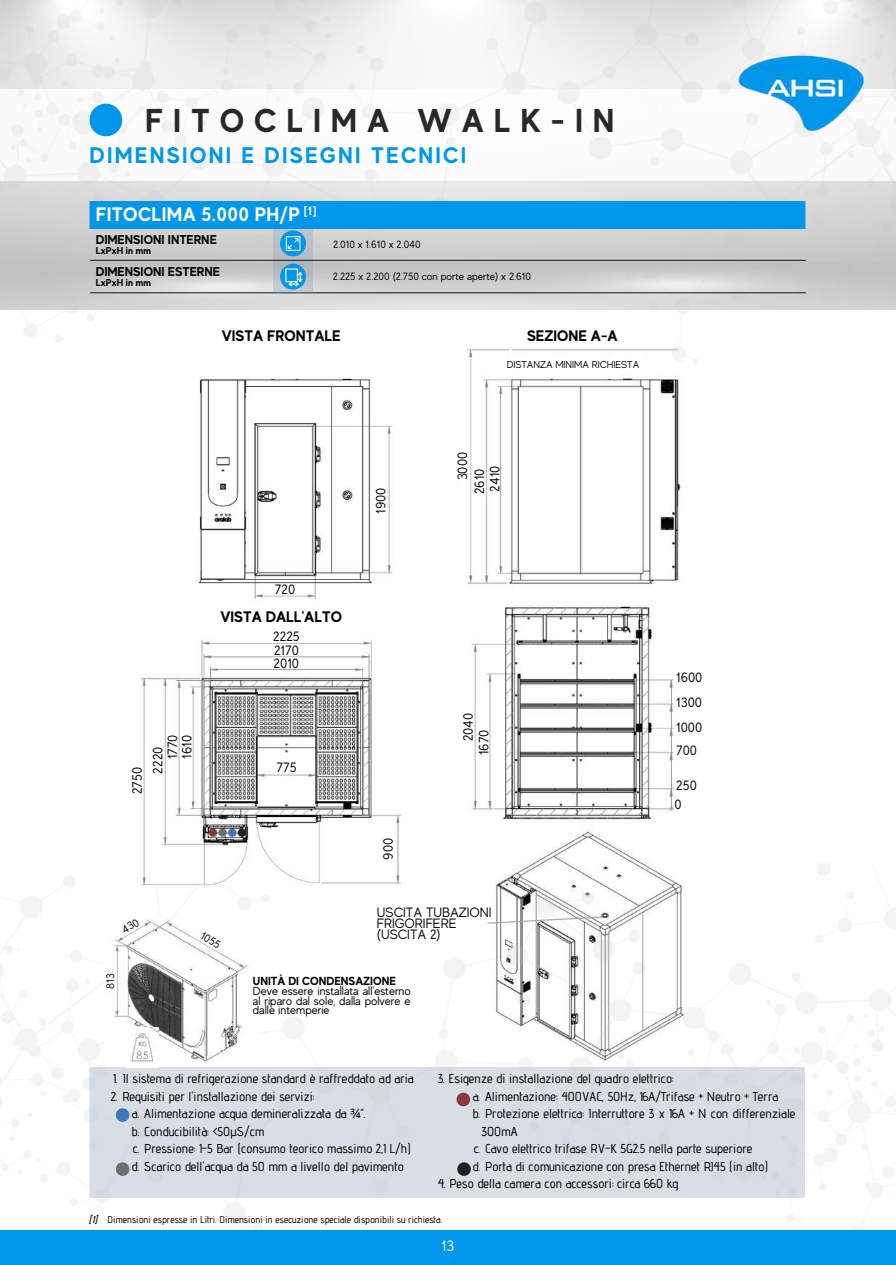
<style>
.page{position:relative;width:896px;height:1265px;background:#fff}
.page>*{position:absolute;margin:0;border:0;box-sizing:border-box;transform-origin:0 0}
.t1{font:700 33px "MADE Evolve Sans";letter-spacing:.3em;color:#282828}
.t2{font:700 22.5px "MADE Evolve Sans";letter-spacing:.1em;color:#0096e9}
.t3{font:700 19.5px "MADE Evolve Sans";letter-spacing:.015em;color:#fff}
.t4{font:700 15.15px "MADE Evolve Sans";color:#000}
.t5{font:15px "MADE Evolve Sans";color:#fffffe}
.t6{font:13.5px/25.2px "MADE Evolve Sans";color:#000}
.t7{font:500 12.9px/17.5px "Advent Pro";color:#000}
.t8{font:700 12.75px "MADE Evolve Sans";color:#000}
.t9{font:11.7px/9.8px "MADE Evolve Sans";color:#000;text-align:justify}
.t10{font:700 11.7px "MADE Evolve Sans";color:#000}
.t11{font:11.1px "MADE Evolve Sans";color:#000}
.t12{font:10.5px "MADE Evolve Sans";color:#000}
.t13{font:10.05px "MADE Evolve Sans";color:#000}
.t14{font:500 9.9px "Advent Pro";color:#000}
.t15{font:700 9.9px "MADE Evolve Sans";color:#000}
.s1{font-family:"Noto Sans";font-weight:400}
.s2{font-family:"CA Generated";font-weight:400}
</style>
<div class="page">
<img style="left:198px;top:424px;width:195px;height:176px">
<div style="left:373px;top:486px;width:14px;height:24px;background:#fffffe"></div>
<div style="left:267px;top:585px;width:32px;height:9px;background:#fffffe"></div>
<img style="left:467px;top:424px;width:214px;height:161px">
<div style="left:460px;top:464px;width:9px;height:32px;background:#fffffe"></div>
<div style="left:476px;top:466px;width:9px;height:33px;background:#fffffe"></div>
<div style="left:490px;top:466px;width:9px;height:33px;background:#fffffe"></div>
<img style="left:471px;top:605px;width:217px;height:215px">
<div style="left:462px;top:707px;width:11px;height:29px;background:#fffffe"></div>
<div style="left:477px;top:707px;width:12px;height:29px;background:#fffffe"></div>
<div style="left:675px;top:748px;width:29px;height:12px;background:#fffffe"></div>
<div style="left:675px;top:675px;width:29px;height:11px;background:#fffffe"></div>
<div style="left:675px;top:700px;width:29px;height:12px;background:#fffffe"></div>
<div style="left:676px;top:725px;width:30px;height:11px;background:#fffffe"></div>
<div style="left:675px;top:783px;width:29px;height:12px;background:#fffffe"></div>
<div style="left:675px;top:802px;width:29px;height:12px;background:#fffffe"></div>
<img style="left:534px;top:829px;width:108px;height:34px">
<img style="left:0;top:863px;width:896px;height:367px">
<img style="left:117px;top:640px;width:284px;height:247px">
<div style="left:274px;top:631px;width:23px;height:11px;background:#fffffe"></div>
<div style="left:274px;top:644px;width:23px;height:11px;background:#fffffe"></div>
<div style="left:274px;top:657px;width:23px;height:11px;background:#fffffe"></div>
<div style="left:276px;top:761px;width:23px;height:11px;background:#fffffe"></div>
<div style="left:132px;top:768px;width:10px;height:23px;background:#fffffe"></div>
<div style="left:153px;top:733px;width:11px;height:23px;background:#fffffe"></div>
<div style="left:166px;top:733px;width:11px;height:23px;background:#fffffe"></div>
<div style="left:180px;top:731px;width:11px;height:23px;background:#fffffe"></div>
<div style="left:385px;top:837px;width:10px;height:23px;background:#fffffe"></div>
<img style="left:0;top:0;width:896px;height:424px">
<svg style="left:456px;top:1092px;width:14px;height:14px"></svg>
<svg style="left:116px;top:1162px;width:13px;height:13px"></svg>
<svg style="left:116px;top:1108px;width:13px;height:13px"></svg>
<svg style="left:457px;top:1162px;width:14px;height:13px"></svg>
<div style="left:0;top:1230px;width:896px;height:34px;background:#0096e9"></div>
<img style="left:736px;top:48px;width:129px;height:82px">
<svg style="left:90px;top:104px;width:32px;height:32px"></svg>
<svg style="left:90px;top:201px;width:715px;height:92px"></svg>
<img style="left:104px;top:918px;width:152px;height:144px">
<img style="left:127px;top:1027px;width:31px;height:40px">
<svg style="left:193px;top:929px;width:32px;height:23px"></svg>
<div style="left:104px;top:972px;width:13px;height:19px;background:#fffffe"></div>
<svg style="left:486px;top:916px;width:118px;height:8px"></svg>
<svg style="left:117px;top:916px;width:27px;height:21px"></svg>
<h1 class="t1" style="left:145px;top:101px;width:471px">FITOCLIMA WALK-IN</h1>
<h2 class="t2" style="left:90px;top:142px;width:378px">DIMENSIONI E DISEGNI TECNICI</h2>
<h3 class="t3" style="left:96px;top:203px;width:222px">FITOCLIMA 5.000 PH/P <sup>[1]</sup></h3>
<p class="t8" style="left:96px;top:232px;width:123px">DIMENSIONI INTERNE</p>
<p class="t15" style="left:96px;top:244px;width:57px">LxPxH in mm</p>
<p class="t8" style="left:96px;top:264px;width:126px">DIMENSIONI ESTERNE</p>
<p class="t15" style="left:96px;top:276px;width:57px">LxPxH in mm</p>
<p class="t12" style="left:333px;top:238px;width:89px">2.010 x 1.610 x 2.040</p>
<p class="t12" style="left:333px;top:271px;width:199px">2.225 x 2.200 (2.750 con porte aperte) x 2.610</p>
<p class="t4" style="left:222px;top:327px;width:120px">VISTA FRONTALE</p>
<p class="t4" style="left:527px;top:327px;width:92px">SEZIONE A-A</p>
<p class="t13" style="left:506px;top:359px;width:134px">DISTANZA MINIMA RICHIESTA</p>
<p class="t6" style="left:368px;top:513px;width:28px;rotate:-90deg">1900</p>
<p class="t6" style="left:454px;top:494px;width:44px;line-height:17px;text-indent:14px;rotate:-90deg">3000<br>2610</p>
<p class="t6" style="left:482px;top:492px;width:28px;rotate:-90deg">2410</p>
<p class="t6" style="left:165px;top:759px;width:26px;line-height:14.4px;rotate:-90deg">1770<br>1610</p>
<p class="t6" style="left:127px;top:773px;width:28px;line-height:20.7px;text-indent:-20px;rotate:-90deg">2750<br>2220</p>
<p class="t6" style="left:275px;top:577px;width:22px">720</p>
<p class="t4" style="left:220px;top:608px;width:123px">VISTA DALL'ALTO</p>
<p class="t6" style="left:273px;top:629px;width:28px;line-height:13.5px;text-align:justify">2225<br>2170<br>2010</p>
<p class="t6" style="left:276px;top:754px;width:21px">775</p>
<p class="t6" style="left:376px;top:859px;width:23px;rotate:-90deg">900</p>
<p class="t6" style="left:460px;top:755px;width:44px;line-height:15.6px;text-indent:14px;rotate:-90deg">2040<br>1670</p>
<p class="t11" style="left:104px;top:988px;width:17px;rotate:-90deg">813</p>
<p class="t11" style="left:205px;top:929px;width:22px;rotate:30deg">1055</p>
<p class="t6" style="left:377px;top:906px;width:116px;line-height:11.2px">USCITA TUBAZIONI<br>FRIGORIFERE (USCITA 2)</p>
<p class="t10" style="left:253px;top:974px;width:144px">UNITÀ DI CONDENSAZIONE</p>
<p class="t9" style="left:253px;top:986px;width:159px">Deve essere installata all'esterno al riparo dal sole, dalla polvere e dalle intemperie</p>
<p class="t6" style="left:676px;top:664px;width:28px;text-align:justify">1600<br>1300<br>1000</p>
<p class="t6" style="left:676px;top:737px;width:22px">700</p>
<p class="t6" style="left:674px;top:775px;width:24px;line-height:19.2px">250<br>0</p>
<p class="t7" style="left:113px;top:1069px;width:302px">1. Il sistema di refrigerazione standard è raffreddato ad aria</p>
<p class="t7" style="left:132px;top:1087px;width:281px;text-indent:-21px">2. Requisiti per l'installazione dei servizi:<br>a. Alimentazione acqua demineralizzata da <span class="s1">¾</span>”.<br>b. Conducibilità: &lt;50μS/cm<br>c. Pressione: 1-5 Bar (consumo teorico massimo 2,1 L/h) d. Scarico dell'acqua da 50 mm a livello del pavimento</p>
<p class="t7" style="left:437px;top:1069px;width:237px">3. Esigenze di installazione del quadro elettrico:</p>
<p class="t7" style="left:472px;top:1087px;width:307px">a. Alimentazione: 400VAC, 50Hz, 16A/Trifase + Neutro + Terra</p>
<p class="t7" style="left:472px;top:1104px;width:324px">b. Protezione elettrica: Interruttore 3 x 16A + N con differenziale</p>
<p class="t7" style="left:481px;top:1122px;width:37px">300mA</p>
<p class="t7" style="left:473px;top:1139px;width:280px">c. Cavo elettrico trifase RV-K 5G2.5 nella parte superiore</p>
<p class="t7" style="left:472px;top:1157px;width:297px">d. Porta di comunicazione con presa Ethernet RJ45 (in alto)</p>
<p class="t7" style="left:437px;top:1174px;width:242px">4. Peso della camera con accessori: circa 660 kg</p>
<p class="t14" style="left:90px;top:1213px;width:354px"><span class="s2">[1]</span> Dimensioni espresse in Litri. Dimensioni in esecuzione speciale disponibili su richiesta.</p>
<p class="t5" style="left:441px;top:1237px;width:14px">13</p>
</div>
